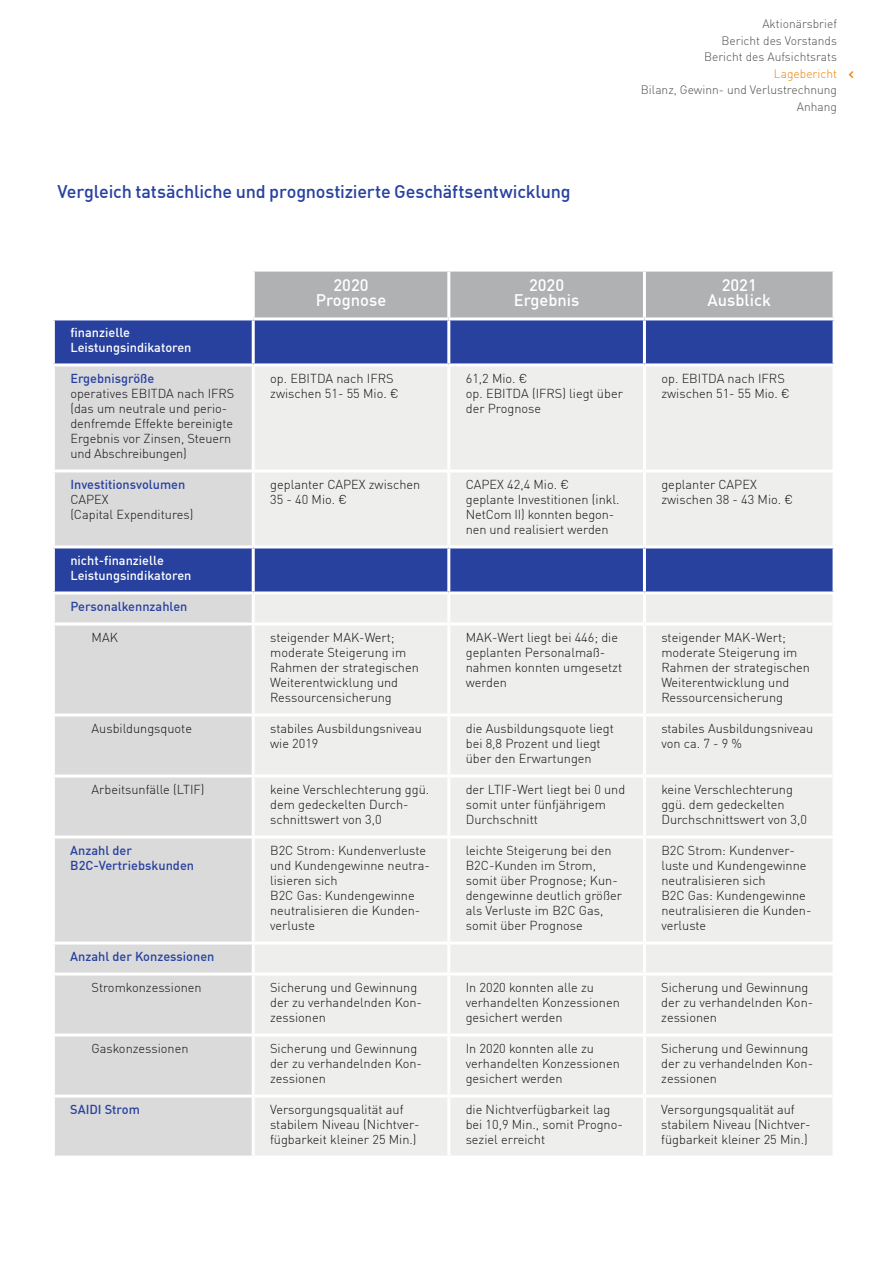
<style>
.page{position:relative;width:893px;height:1263px;background:#fff}
.page>*{position:absolute;margin:0;border:0;box-sizing:border-box;transform-origin:0 0}
.t1{font:500 18px "En BWDIN Pro";letter-spacing:-.01em;color:#28419f}
.t2{font:500 16.5px/15px "En BWDIN Pro";color:#fff;text-align:center}
.t3{font:300 12.75px/15px "En BWDIN Pro";color:#131413}
.t4{font:500 12.75px/15px "En BWDIN Pro";color:#28419f}
.t5{font:500 12.75px/15px "En BWDIN Pro";color:#fff}
.t6{font:300 12px/16.5px "En BWDIN Pro";color:#4f4f4e;text-align:right}
.t7{font:300 12px "En BWDIN Pro";color:#f28105}
</style>
<div class="page">
<div style="left:255px;top:272px;width:578px;height:45px;background:#b0b1b2"></div>
<div style="left:55px;top:320px;width:778px;height:43px;background:#28419f"></div>
<svg style="left:55px;top:366px;width:197px;height:789px;background:#d0d1d7"></svg>
<div style="left:255px;top:367px;width:578px;height:788px;background:#eeeeed"></div>
<hr style="left:253px;top:941px;width:196px;height:3px;background:#fff">
<hr style="left:253px;top:972px;width:196px;height:3px;background:#fff">
<hr style="left:253px;top:1033px;width:196px;height:3px;background:#fff">
<hr style="left:449px;top:941px;width:195px;height:3px;background:#fff">
<hr style="left:447px;top:944px;width:3px;height:28px;background:#fff">
<hr style="left:449px;top:972px;width:195px;height:3px;background:#fff">
<hr style="left:447px;top:975px;width:3px;height:58px;background:#fff">
<hr style="left:644px;top:941px;width:192px;height:3px;background:#fff">
<hr style="left:643px;top:944px;width:3px;height:28px;background:#fff">
<hr style="left:644px;top:972px;width:192px;height:3px;background:#fff">
<hr style="left:52px;top:941px;width:201px;height:3px;background:#fff">
<hr style="left:52px;top:972px;width:201px;height:3px;background:#fff">
<hr style="left:447px;top:272px;width:3px;height:45px;background:#fff">
<hr style="left:643px;top:272px;width:3px;height:45px;background:#fff">
<hr style="left:252px;top:320px;width:3px;height:43px;background:#fff">
<hr style="left:447px;top:320px;width:3px;height:43px;background:#fff">
<hr style="left:643px;top:320px;width:3px;height:43px;background:#fff">
<hr style="left:447px;top:366px;width:3px;height:103px;background:#fff">
<hr style="left:643px;top:366px;width:3px;height:103px;background:#fff">
<hr style="left:52px;top:469px;width:201px;height:3px;background:#fff">
<hr style="left:253px;top:469px;width:196px;height:3px;background:#fff">
<hr style="left:449px;top:469px;width:195px;height:3px;background:#fff">
<hr style="left:447px;top:472px;width:3px;height:73px;background:#fff">
<hr style="left:644px;top:469px;width:192px;height:3px;background:#fff">
<hr style="left:643px;top:472px;width:3px;height:73px;background:#fff">
<hr style="left:52px;top:545px;width:201px;height:3px;background:#fff">
<hr style="left:253px;top:545px;width:196px;height:3px;background:#fff">
<hr style="left:449px;top:545px;width:195px;height:3px;background:#fff">
<hr style="left:447px;top:548px;width:3px;height:43px;background:#fff">
<hr style="left:644px;top:545px;width:192px;height:3px;background:#fff">
<hr style="left:643px;top:548px;width:3px;height:43px;background:#fff">
<hr style="left:52px;top:591px;width:201px;height:3px;background:#fff">
<hr style="left:253px;top:591px;width:196px;height:3px;background:#fff">
<hr style="left:449px;top:591px;width:195px;height:3px;background:#fff">
<hr style="left:447px;top:594px;width:3px;height:28px;background:#fff">
<hr style="left:644px;top:591px;width:192px;height:3px;background:#fff">
<hr style="left:643px;top:594px;width:3px;height:28px;background:#fff">
<hr style="left:52px;top:622px;width:201px;height:3px;background:#fff">
<hr style="left:253px;top:622px;width:196px;height:3px;background:#fff">
<hr style="left:449px;top:622px;width:195px;height:3px;background:#fff">
<hr style="left:447px;top:625px;width:3px;height:88px;background:#fff">
<hr style="left:644px;top:622px;width:192px;height:3px;background:#fff">
<hr style="left:643px;top:625px;width:3px;height:88px;background:#fff">
<hr style="left:52px;top:713px;width:201px;height:3px;background:#fff">
<hr style="left:253px;top:713px;width:196px;height:3px;background:#fff">
<hr style="left:449px;top:713px;width:195px;height:3px;background:#fff">
<hr style="left:447px;top:716px;width:3px;height:58px;background:#fff">
<hr style="left:644px;top:713px;width:192px;height:3px;background:#fff">
<hr style="left:643px;top:716px;width:3px;height:58px;background:#fff">
<hr style="left:52px;top:774px;width:201px;height:3px;background:#fff">
<hr style="left:253px;top:774px;width:196px;height:3px;background:#fff">
<hr style="left:449px;top:774px;width:195px;height:3px;background:#fff">
<hr style="left:447px;top:777px;width:3px;height:58px;background:#fff">
<hr style="left:644px;top:774px;width:192px;height:3px;background:#fff">
<hr style="left:643px;top:777px;width:3px;height:58px;background:#fff">
<hr style="left:52px;top:835px;width:201px;height:3px;background:#fff">
<hr style="left:253px;top:835px;width:196px;height:3px;background:#fff">
<hr style="left:449px;top:835px;width:195px;height:3px;background:#fff">
<hr style="left:447px;top:838px;width:3px;height:103px;background:#fff">
<hr style="left:644px;top:835px;width:192px;height:3px;background:#fff">
<hr style="left:643px;top:838px;width:3px;height:103px;background:#fff">
<hr style="left:643px;top:975px;width:3px;height:58px;background:#fff">
<hr style="left:52px;top:1033px;width:201px;height:3px;background:#fff">
<hr style="left:449px;top:1033px;width:195px;height:3px;background:#fff">
<hr style="left:447px;top:1036px;width:3px;height:58px;background:#fff">
<hr style="left:644px;top:1033px;width:192px;height:3px;background:#fff">
<hr style="left:643px;top:1036px;width:3px;height:58px;background:#fff">
<hr style="left:52px;top:1094px;width:201px;height:3px;background:#fff">
<hr style="left:253px;top:1094px;width:196px;height:3px;background:#fff">
<hr style="left:449px;top:1094px;width:195px;height:3px;background:#fff">
<hr style="left:447px;top:1097px;width:3px;height:58px;background:#fff">
<hr style="left:644px;top:1094px;width:192px;height:3px;background:#fff">
<hr style="left:643px;top:1097px;width:3px;height:58px;background:#fff">
<h1 class="t1" style="left:57px;top:177px;width:515px">Vergleich tatsächliche und prognostizierte Geschäftsentwicklung</h1>
<p class="t6" style="left:704px;top:15px;width:135px">Aktionärsbrief<br>Bericht des Vorstands<br>Bericht des Aufsichtsrats</p>
<p class="t7" style="left:774px;top:64px;width:81px">Lagebericht «</p>
<p class="t6" style="left:641px;top:81px;width:198px">Bilanz, Gewinn- und Verlustrechnung<br>Anhang</p>
<p class="t5" style="left:70px;top:324px;width:123px">finanzielle<br>Leistungsindikatoren</p>
<p class="t4" style="left:70px;top:370px;width:85px">Ergebnisgröße</p>
<p class="t3" style="left:70px;top:385px;width:166px">operatives EBITDA nach IFRS (das um neutrale und perio&shy;denfremde Effekte bereinigte<br>Ergebnis vor Zinsen, Steuern und Abschreibungen)</p>
<p class="t4" style="left:70px;top:475px;width:116px">Investitionsvolumen</p>
<p class="t3" style="left:70px;top:491px;width:125px">CAPEX<br>(Capital Expenditures)</p>
<p class="t2" style="left:316px;top:276px;width:72px">2020<br>Prognose</p>
<p class="t2" style="left:514px;top:276px;width:67px">2020<br>Ergebnis</p>
<p class="t2" style="left:707px;top:276px;width:65px">2021<br>Ausblick</p>
<p class="t3" style="left:270px;top:370px;width:130px">op. EBITDA nach IFRS zwischen 51- 55 Mio. €</p>
<p class="t3" style="left:466px;top:370px;width:159px">61,2 Mio. €<br>op. EBITDA (IFRS) liegt über der Prognose</p>
<p class="t3" style="left:661px;top:370px;width:130px">op. EBITDA nach IFRS zwischen 51- 55 Mio. €</p>
<p class="t3" style="left:270px;top:476px;width:152px">geplanter CAPEX zwischen<br>35 - 40 Mio. €</p>
<p class="t3" style="left:466px;top:476px;width:155px">CAPEX 42,4 Mio. € geplante Investitionen (inkl.<br>NetCom II) konnten begon&shy;nen und realisiert werden</p>
<p class="t3" style="left:661px;top:476px;width:133px">geplanter CAPEX zwischen 38 - 43 Mio. €</p>
<p class="t5" style="left:70px;top:551px;width:123px">nicht-finanzielle<br>Leistungsindikatoren</p>
<p class="t4" style="left:70px;top:597px;width:119px">Personalkennzahlen</p>
<p class="t3" style="left:92px;top:629px;width:28px">MAK</p>
<p class="t3" style="left:270px;top:629px;width:150px">steigender MAK-Wert; moderate Steigerung im<br>Rahmen der strategischen<br>Weiterentwicklung und<br>Ressourcensicherung</p>
<p class="t3" style="left:466px;top:629px;width:158px">MAK-Wert liegt bei 446; die geplanten Personalmaß&shy;nahmen konnten umgesetzt werden</p>
<p class="t3" style="left:661px;top:629px;width:150px">steigender MAK-Wert; moderate Steigerung im<br>Rahmen der strategischen<br>Weiterentwicklung und<br>Ressourcensicherung</p>
<p class="t3" style="left:92px;top:720px;width:102px">Ausbildungsquote</p>
<p class="t3" style="left:270px;top:720px;width:153px">stabiles Ausbildungsniveau wie 2019</p>
<p class="t3" style="left:466px;top:720px;width:150px">die Ausbildungsquote liegt bei 8,8 Prozent und liegt über den Erwartungen</p>
<p class="t3" style="left:661px;top:720px;width:153px">stabiles Ausbildungsniveau von ca. 7 - 9 %</p>
<p class="t3" style="left:92px;top:781px;width:114px">Arbeitsunfälle (LTIF)</p>
<p class="t3" style="left:270px;top:781px;width:161px">keine Verschlechterung ggü. dem gedeckelten Durch&shy;schnittswert von 3,0</p>
<p class="t3" style="left:466px;top:781px;width:161px">der LTIF-Wert liegt bei 0 und somit unter fünfjährigem<br>Durchschnitt</p>
<p class="t3" style="left:661px;top:781px;width:147px">keine Verschlechterung ggü. dem gedeckelten<br>Durchschnittswert von 3,0</p>
<p class="t4" style="left:70px;top:841px;width:125px">Anzahl der<br>B2C-Vertriebskunden</p>
<p class="t3" style="left:270px;top:842px;width:161px">B2C Strom: Kundenverluste und Kundengewinne neutra&shy;lisieren sich<br>B2C Gas: Kundengewinne neutralisieren die Kunden&shy;verluste</p>
<p class="t3" style="left:466px;top:842px;width:158px">leichte Steigerung bei den<br>B2C-Kunden im Strom, somit über Prognose; Kun&shy;dengewinne deutlich größer als Verluste im B2C Gas, somit über Prognose</p>
<p class="t3" style="left:661px;top:842px;width:152px">B2C Strom: Kundenver&shy;luste und Kundengewinne neutralisieren sich<br>B2C Gas: Kundengewinne neutralisieren die Kunden&shy;verluste</p>
<p class="t4" style="left:70px;top:947px;width:146px">Anzahl der Konzessionen</p>
<p class="t3" style="left:92px;top:979px;width:112px">Stromkonzessionen</p>
<p class="t3" style="left:270px;top:979px;width:153px">Sicherung und Gewinnung der zu verhandelnden Kon&shy;zessionen</p>
<p class="t3" style="left:466px;top:979px;width:156px">In 2020 konnten alle zu verhandelten Konzessionen gesichert werden</p>
<p class="t3" style="left:661px;top:979px;width:153px">Sicherung und Gewinnung der zu verhandelnden Kon&shy;zessionen</p>
<p class="t3" style="left:91px;top:1040px;width:99px">Gaskonzessionen</p>
<p class="t3" style="left:270px;top:1040px;width:153px">Sicherung und Gewinnung der zu verhandelnden Kon&shy;zessionen</p>
<p class="t3" style="left:466px;top:1040px;width:156px">In 2020 konnten alle zu verhandelten Konzessionen gesichert werden</p>
<p class="t3" style="left:661px;top:1040px;width:153px">Sicherung und Gewinnung der zu verhandelnden Kon&shy;zessionen</p>
<p class="t4" style="left:70px;top:1100px;width:71px">SAIDI Strom</p>
<p class="t3" style="left:270px;top:1101px;width:151px">Versorgungsqualität auf stabilem Niveau (Nichtver&shy;fügbarkeit kleiner 25 Min.)</p>
<p class="t3" style="left:466px;top:1101px;width:159px">die Nichtverfügbarkeit lag bei 10,9 Min., somit Progno&shy;seziel erreicht</p>
<p class="t3" style="left:661px;top:1101px;width:151px">Versorgungsqualität auf stabilem Niveau (Nichtver&shy;fügbarkeit kleiner 25 Min.)</p>
</div>
